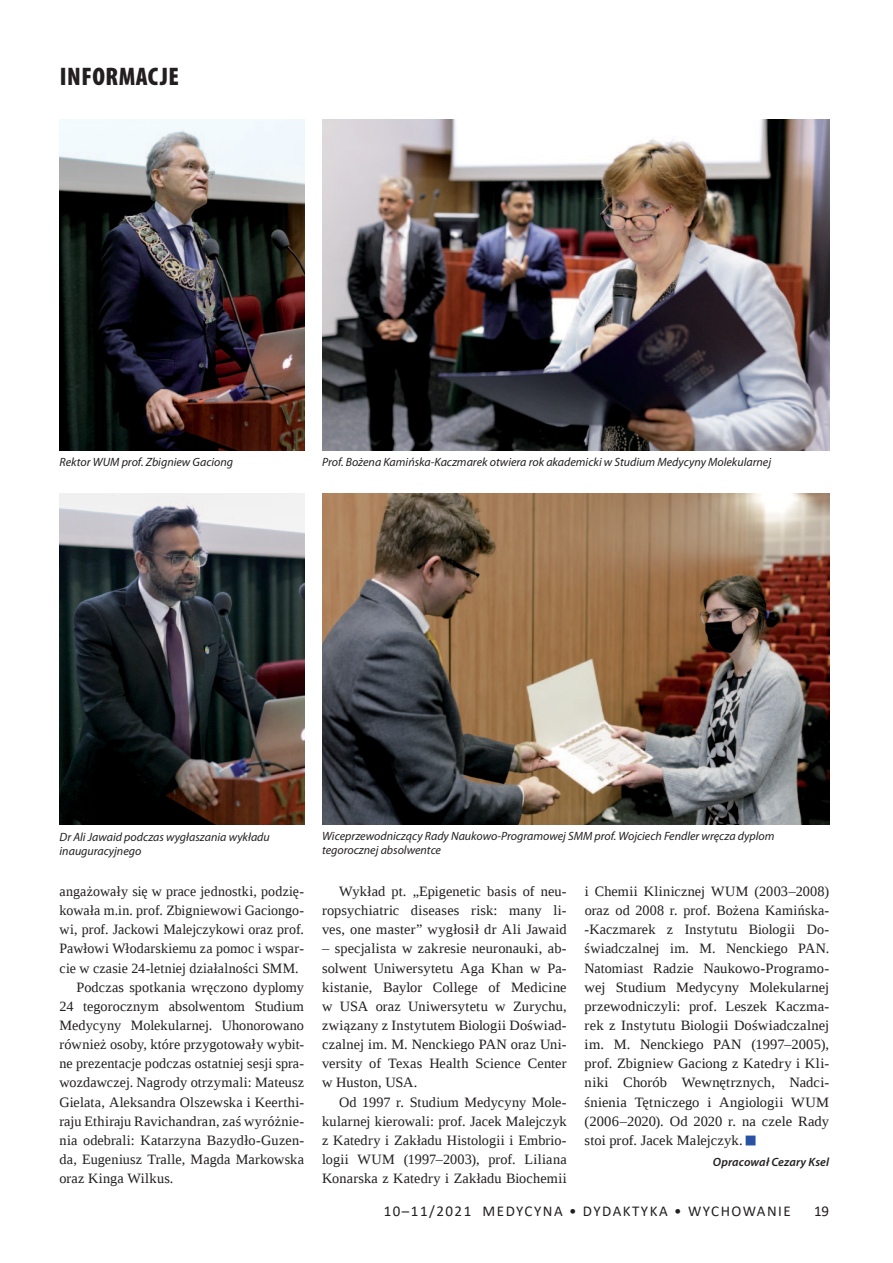
<style>
.page{position:relative;width:893px;height:1263px;background:#fff}
.page>*{position:absolute;margin:0;border:0;box-sizing:border-box;transform-origin:0 0}
.t1{font:900 condensed 25.5px "Myriad Pro";letter-spacing:.02em;color:#231f20}
.t2{font:15px "Calibri";letter-spacing:.1em;color:#231f20}
.t3{font:14.25px/19.2px "Liberation Serif";letter-spacing:.01em;color:#231f20;text-align:justify}
.t4{font:italic 12px/13.5px "Myriad Pro";color:#231f20}
.t5{font:italic 600 12px "Myriad Pro";letter-spacing:.015em;color:#231f20}
.s1{color:#2852a4}
</style>
<div class="page">
<div style="left:746px;top:1135px;width:9px;height:10px;border:3px solid #2852a4"></div>
<img style="left:60px;top:493px;width:244px;height:332px">
<img style="left:60px;top:119px;width:244px;height:332px">
<img style="left:322px;top:119px;width:507px;height:332px">
<img style="left:322px;top:493px;width:507px;height:332px">
<h1 class="t1" style="left:60px;top:60px;width:121px">INFORMACJE</h1>
<p class="t4" style="left:60px;top:455px;width:175px">Rektor WUM prof. Zbigniew Gaciong</p>
<p class="t4" style="left:322px;top:455px;width:450px">Prof. Bożena Kamińska-Kaczmarek otwiera rok akademicki w Studium Medycyny Molekularnej</p>
<p class="t4" style="left:60px;top:830px;width:212px">Dr Ali Jawaid podczas wygłaszania wykładu inauguracyjnego</p>
<p class="t4" style="left:322px;top:829px;width:454px">Wiceprzewodniczący Rady Naukowo-Programowej SMM prof. Wojciech Fendler wręcza dyplom tegorocznej absolwentce</p>
<p class="t3" style="left:60px;top:881px;width:246px">angażowały się w prace jednostki, podzię-</p>
<p class="t3" style="left:60px;top:901px;width:246px">kowała m.in. prof. Zbigniewowi Gaciongo-</p>
<p class="t3" style="left:60px;top:920px;width:246px">wi, prof. Jackowi Malejczykowi oraz prof.</p>
<p class="t3" style="left:60px;top:939px;width:246px">Pawłowi Włodarskiemu za pomoc i wspar-</p>
<p class="t3" style="left:60px;top:958px;width:241px">cie w czasie 24-letniej działalności SMM.</p>
<p class="t3" style="left:77px;top:977px;width:229px">Podczas spotkania wręczono dyplomy</p>
<p class="t3" style="left:60px;top:996px;width:246px">24 tegorocznym absolwentom Studium</p>
<p class="t3" style="left:60px;top:1015px;width:246px">Medycyny Molekularnej. Uhonorowano</p>
<p class="t3" style="left:60px;top:1035px;width:246px">również osoby, które przygotowały wybit-</p>
<p class="t3" style="left:60px;top:1054px;width:246px">ne prezentacje podczas ostatniej sesji spra-</p>
<p class="t3" style="left:60px;top:1073px;width:246px">wozdawczej. Nagrody otrzymali: Mateusz</p>
<p class="t3" style="left:60px;top:1092px;width:246px">Gielata, Aleksandra Olszewska i Keerthi-</p>
<p class="t3" style="left:60px;top:1111px;width:246px">raju Ethiraju Ravichandran, zaś wyróżnie-</p>
<p class="t3" style="left:60px;top:1130px;width:246px">nia odebrali: Katarzyna Bazydło-Guzen-</p>
<p class="t3" style="left:60px;top:1149px;width:246px">da, Eugeniusz Tralle, Magda Markowska</p>
<p class="t3" style="left:60px;top:1168px;width:115px">oraz Kinga Wilkus.</p>
<p class="t3" style="left:322px;top:881px;width:246px;text-indent:17px">Wykład pt. „Epigenetic basis of neu&shy;ropsychiatric diseases risk: many li&shy;ves, one master” wygłosił dr Ali Jawaid</p>
<p class="t3" style="left:322px;top:939px;width:246px">– specjalista w zakresie neuronauki, ab&shy;solwent Uniwersytetu Aga Khan w Pa&shy;kistanie, Baylor College of Medicine w USA oraz Uniwersytetu w Zurychu, związany z Instytutem Biologii Doświad&shy;czalnej im. M. Nenckiego PAN oraz Uni&shy;versity of Texas Health Science Center w Huston, USA.</p>
<p class="t3" style="left:322px;top:1092px;width:246px;text-indent:17px">Od 1997 r. Studium Medycyny Mole&shy;kularnej kierowali: prof. Jacek Malejczyk z Katedry i Zakładu Histologii i Embrio&shy;logii WUM (1997–2003), prof. Liliana Konarska z Katedry i Zakładu Biochemii</p>
<p class="t3" style="left:585px;top:881px;width:246px">i Chemii Klinicznej WUM (2003–2008) oraz od 2008 r. prof. Bożena Kamińska--Kaczmarek z Instytutu Biologii Do&shy;świadczalnej im. M. Nenckiego PAN.<br>Natomiast Radzie Naukowo-Programo&shy;wej Studium Medycyny Molekularnej przewodniczyli: prof. Leszek Kaczma&shy;rek z Instytutu Biologii Doświadczalnej im. M. Nenckiego PAN (1997–2005), prof. Zbigniew Gaciong z Katedry i Kli&shy;niki Chorób Wewnętrznych, Nadci&shy;śnienia Tętniczego i Angiologii WUM (2006–2020). Od 2020 r. na czele Rady stoi prof. Jacek Malejczyk. <span class="s1">■</span></p>
<p class="t5" style="left:713px;top:1154px;width:118px">Opracował Cezary Ksel</p>
<p class="t2" style="left:384px;top:1201px;width:409px">10–11/2021 MEDYCYNA • DYDAKTYKA • WYCHOWANIE</p>
<p class="t2" style="left:814px;top:1201px;width:17px">19</p>
</div>
